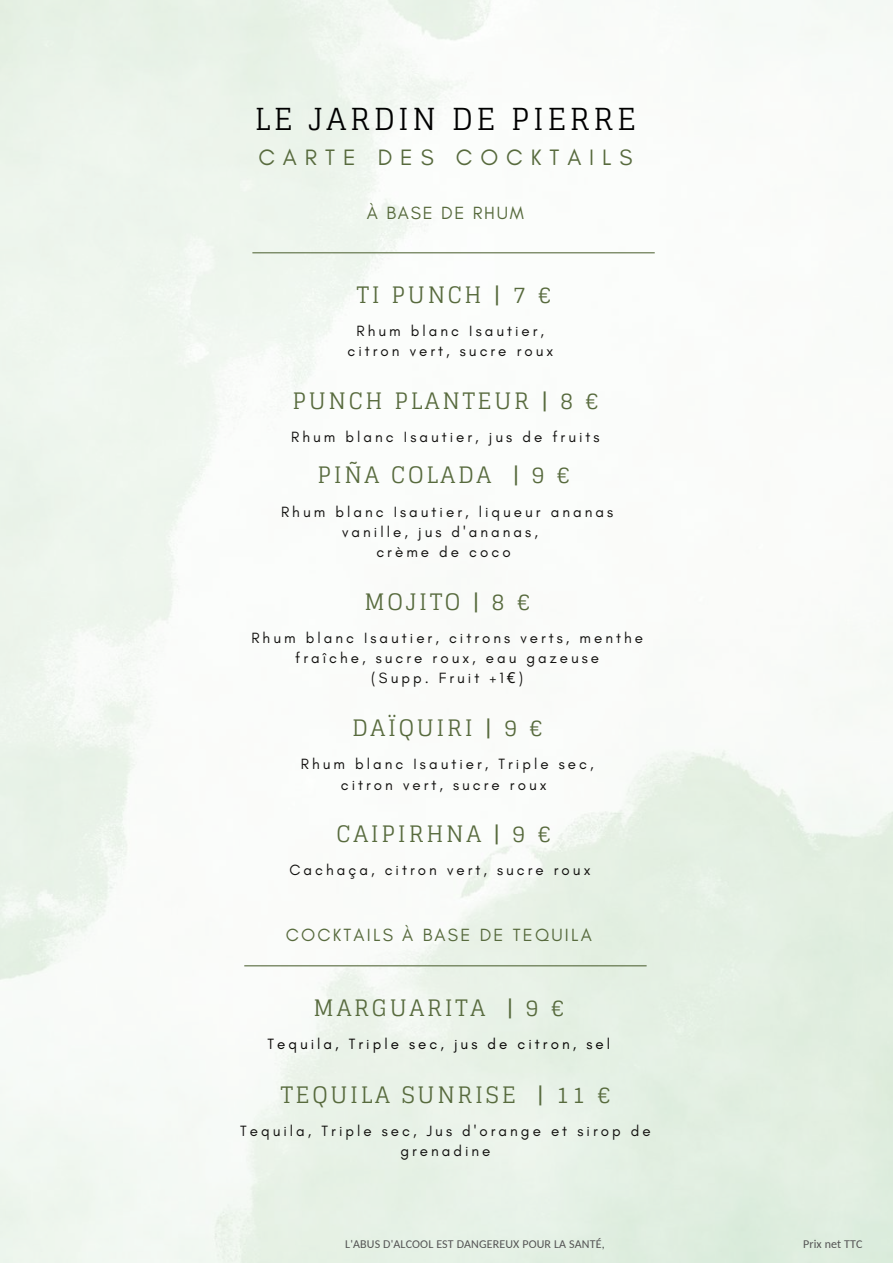
<style>
.page{position:relative;width:893px;height:1264px;background:#fff}
.page>*{position:absolute;margin:0;border:0;box-sizing:border-box;transform-origin:0 0}
.t1{font:30.3px "Glegoo";letter-spacing:.12em;color:#000}
.t2{font:22.65px "Glegoo";letter-spacing:.12em;color:#576a3d}
.t3{font:22.65px "Glacial Indifference";letter-spacing:.35em;color:#576a3d}
.t4{font:18px "Glacial Indifference";letter-spacing:.125em;color:#576a3d}
.t5{font:18px "Glacial Indifference";letter-spacing:.095em;color:#576a3d}
.t6{font:15.15px/20.2px "Glacial Indifference";letter-spacing:.2em;color:#100f0d;text-align:center}
.t7{font:15.15px "Glacial Indifference";letter-spacing:.2em;color:#060403}
.t8{font:12px "Carlito";letter-spacing:.01em;color:#545454}
.s1{font-family:"Noto Sans"}
</style>
<div class="page">
<hr style="left:252px;top:252px;width:402px;height:1px;background:#576a3d">
<hr style="left:244px;top:965px;width:402px;height:1px;background:#576a3d">
<h1 class="t1" style="left:255px;top:101px;width:382px">LE JARDIN DE PIERRE</h1>
<h2 class="t3" style="left:258px;top:143px;width:375px">CARTE DES COCKTAILS</h2>
<p class="t5" style="left:367px;top:202px;width:158px">À BASE DE RHUM</p>
<h2 class="t2" style="left:357px;top:282px;width:196px">TI PUNCH | 7 €</h2>
<p class="t6" style="left:347px;top:320px;width:207px">Rhum blanc Isautier, citron vert, sucre roux</p>
<h2 class="t2" style="left:292px;top:388px;width:307px">PUNCH PLANTEUR | 8 €</h2>
<p class="t6" style="left:291px;top:426px;width:310px">Rhum blanc Isautier, jus de fruits</p>
<h2 class="t2" style="left:317px;top:462px;width:254px">PIÑA COLADA | 9 €</h2>
<p class="t6" style="left:281px;top:501px;width:333px">Rhum blanc Isautier, liqueur ananas</p>
<p class="t6" style="left:342px;top:521px;width:197px">vanille, jus d'ananas,</p>
<p class="t6" style="left:376px;top:541px;width:136px">crème de coco</p>
<h2 class="t2" style="left:364px;top:588px;width:167px">MOJITO | 8 €</h2>
<p class="t6" style="left:251px;top:627px;width:393px">Rhum blanc Isautier, citrons verts, menthe fraîche, sucre roux, eau gazeuse<br>(Supp. Fruit +1<span class="s1">€</span>)</p>
<h2 class="t2" style="left:352px;top:715px;width:191px">DAÏQUIRI | 9 €</h2>
<p class="t6" style="left:301px;top:754px;width:294px">Rhum blanc Isautier, Triple sec, citron vert, sucre roux</p>
<h2 class="t2" style="left:336px;top:821px;width:215px">CAIPIRHNA | 9 €</h2>
<p class="t6" style="left:289px;top:860px;width:302px">Cachaça, citron vert, sucre roux</p>
<p class="t4" style="left:286px;top:923px;width:307px">COCKTAILS À BASE DE TEQUILA</p>
<h2 class="t2" style="left:313px;top:994px;width:252px">MARGUARITA | 9 €</h2>
<p class="t7" style="left:267px;top:1034px;width:344px">Tequila, Triple sec, jus de citron, sel</p>
<h2 class="t2" style="left:280px;top:1081px;width:331px">TEQUILA SUNRISE | 11 €</h2>
<p class="t6" style="left:240px;top:1120px;width:412px">Tequila, Triple sec, Jus d'orange et sirop de grenadine</p>
<p class="t8" style="left:345px;top:1238px;width:261px">L'ABUS D'ALCOOL EST DANGEREUX POUR LA SANTÉ,</p>
<p class="t8" style="left:803px;top:1238px;width:61px">Prix net TTC</p>
</div>
